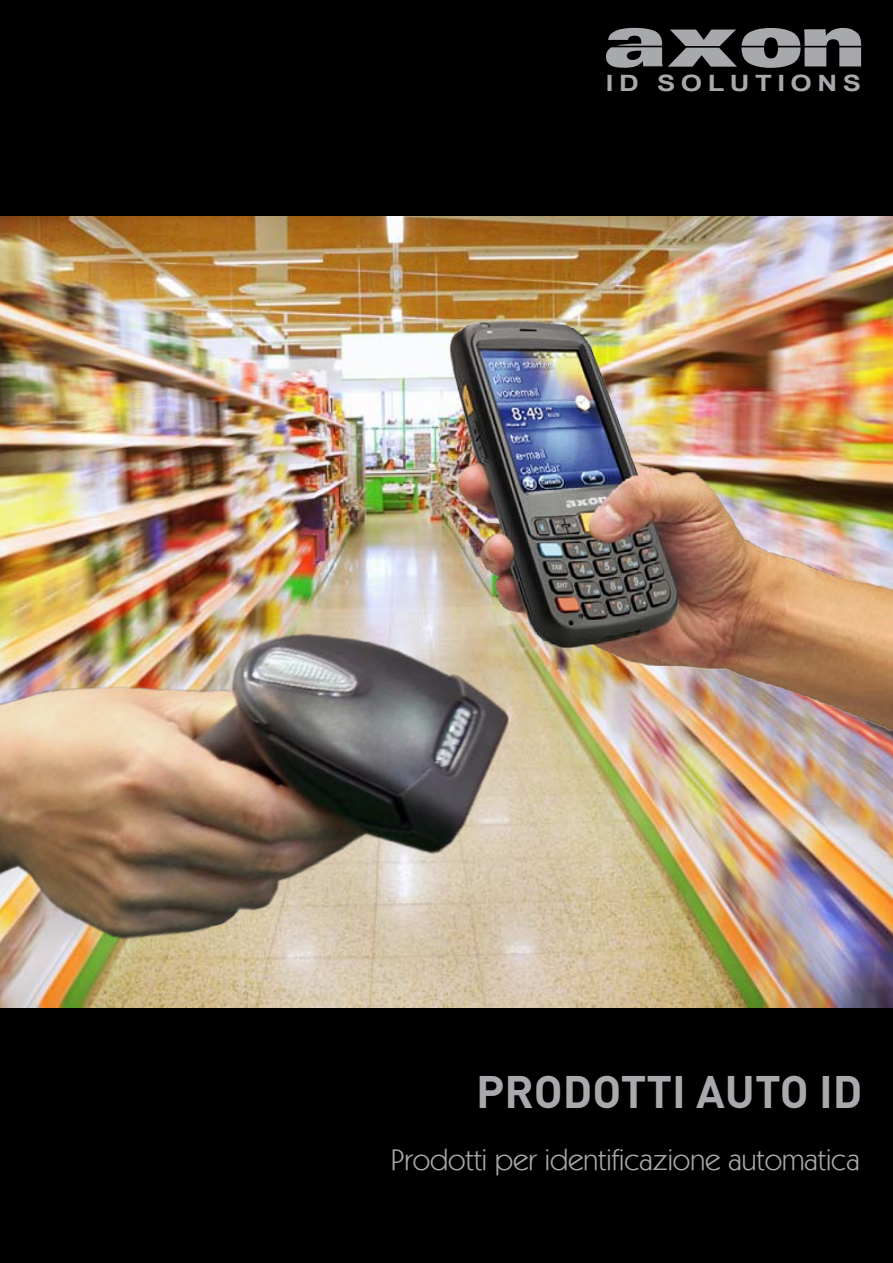
<style>
.page{position:relative;width:893px;height:1263px;background:#000}
.page>*{position:absolute;margin:0;border:0;box-sizing:border-box;transform-origin:0 0}
.t1{font:700 45px "DIN Pro";color:#a7a9ac}
.t2{font:30px "Kabel IT Cby BT";color:#a7a9ac}
.t3{font:700 22.5px "Arial";letter-spacing:.2em;color:#a7a9ac;scale:1.22 1}
</style>
<div class="page">
<svg style="left:606px;top:28px;width:255px;height:40px"></svg>
<img style="left:0;top:217px;width:893px;height:790px">
<img style="left:433px;top:216px;width:459px;height:538px">
<img style="left:0;top:391px;width:639px;height:604px">
<p class="t3" style="left:606px;top:68px;width:211px">ID SOLUTIONS</p>
<h1 class="t1" style="left:476px;top:1061px;width:388px">PRODOTTI AUTO ID</h1>
<p class="t2" style="left:391px;top:1141px;width:470px">Prodotti per identificazione automatica</p>
</div>
